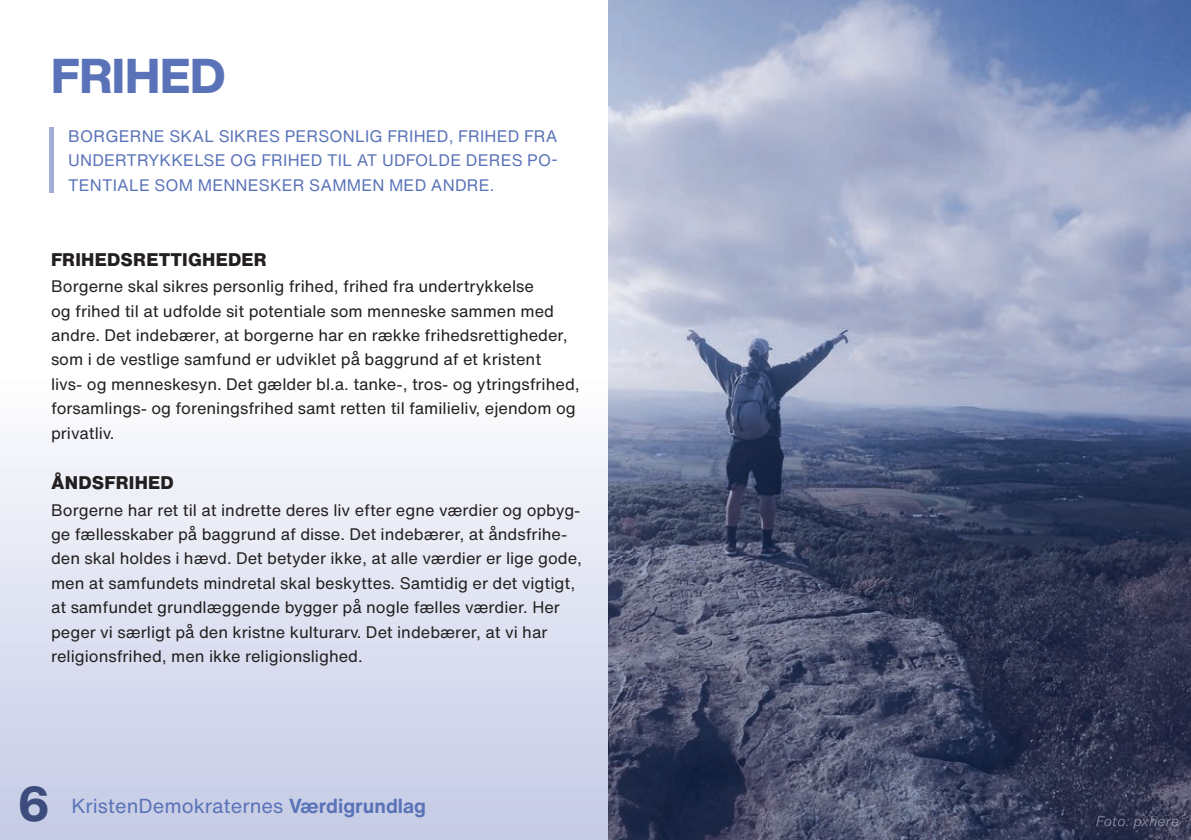
<style>
.page{position:relative;width:1191px;height:840px;background:#fff}
.page>*{position:absolute;margin:0;border:0;box-sizing:border-box;transform-origin:0 0}
.t1{font:800 48px "Helvetica Now Display";color:#5a73b8}
.t2{font:800 48px "Helvetica Now Display";color:#3b4c7d}
.t3{font:20px "Helvetica Now Text";color:#5a73b8}
.t4{font:800 18px "Helvetica Now Text";letter-spacing:.01em;color:#231f20}
.t5{font:16.4px/24.4px "Helvetica Now Text";color:#231f20}
.t6{font:16.4px/24.4px "Helvetica Now Text";letter-spacing:.01em;color:#5a73b8;text-align:justify}
.s1{font-weight:700}
</style>
<div class="page">
<div style="left:0;top:371px;width:608px;height:468px;background:linear-gradient(to bottom,#fefeff,#c5cae6)"></div>
<hr style="left:49px;top:127px;width:4px;height:66px;background:#a4add7">
<img style="left:608px;top:0;width:583px;height:839px">
<img style="left:1096px;top:815px;width:82px;height:13px">
<h1 class="t1" style="left:51px;top:43px;width:176px">FRIHED</h1>
<p class="t6" style="left:68px;top:123px;width:491px">BORGERNE SKAL SIKRES PERSONLIG FRIHED, FRIHED FRA UNDERTRYKKELSE OG FRIHED TIL AT UDFOLDE DERES PO-TENTIALE SOM MENNESKER SAMMEN MED ANDRE.</p>
<p class="t4" style="left:51px;top:245px;width:217px">FRIHEDSRETTIGHEDER</p>
<p class="t5" style="left:51px;top:273px;width:530px">Borgerne skal sikres personlig frihed, frihed fra undertrykkelse<br>og frihed til at udfolde sit potentiale som menneske sammen med andre. Det indebærer, at borgerne har en række frihedsrettigheder, som i de vestlige samfund er udviklet på baggrund af et kristent<br>livs- og menneskesyn. Det gælder bl.a. tanke-, tros- og ytringsfrihed, forsamlings- og foreningsfrihed samt retten til familieliv, ejendom og privatliv.</p>
<p class="t4" style="left:51px;top:469px;width:124px">ÅNDSFRIHED</p>
<p class="t5" style="left:51px;top:497px;width:532px">Borgerne har ret til at indrette deres liv efter egne værdier og opbyg&shy;ge fællesskaber på baggrund af disse. Det indebærer, at åndsfrihe&shy;den skal holdes i hævd. Det betyder ikke, at alle værdier er lige gode, men at samfundets mindretal skal beskyttes. Samtidig er det vigtigt, at samfundet grundlæggende bygger på nogle fælles værdier. Her peger vi særligt på den kristne kulturarv. Det indebærer, at vi har religionsfrihed, men ikke religionslighed.</p>
<h1 class="t2" style="left:18px;top:770px;width:32px">6</h1>
<p class="t3" style="left:71px;top:790px;width:356px">KristenDemokraternes <span class="s1">Værdigrundlag</span></p>
</div>
